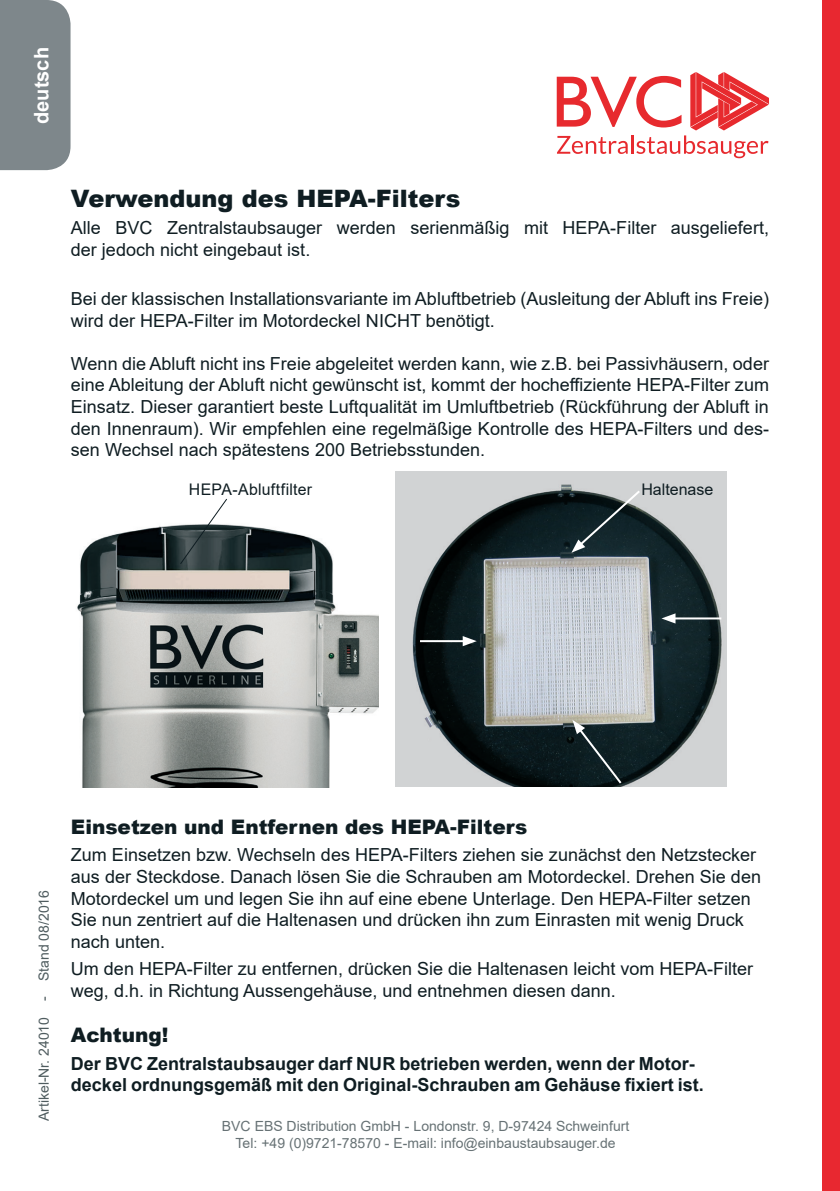
<style>
.page{position:relative;width:840px;height:1191px;background:#fff}
.page>*{position:absolute;margin:0;border:0;box-sizing:border-box;transform-origin:0 0}
.t1{font:900 24px "Arial";color:#0f1d22}
.t2{font:900 20px "Arial";color:#0f1d22}
.t3{font:700 20px "Arial";color:#fff}
.t4{font:18px/21.6px "Arial";color:#0f1d22}
.t5{font:700 18px/21.6px "Arial";color:#0f1d22}
.t6{font:16px "Arial";letter-spacing:.005em;color:#0f1d22}
.t7{font:14px/16.8px "Arial";color:#677275;text-align:center}
.t8{font:14px "Arial";color:#4f5c5f}
</style>
<div class="page">
<svg style="left:556px;top:72px;width:212px;height:86px"></svg>
<div style="left:0;top:0;width:70px;height:170px;background:#7e878b"></div>
<img style="left:77px;top:524px;width:301px;height:263px">
<img style="left:395px;top:471px;width:331px;height:316px">
<svg style="left:571px;top:488px;width:70px;height:65px;background:#354448"></svg>
<svg style="left:572px;top:720px;width:51px;height:65px;background:#263538"></svg>
<hr style="left:672px;top:617px;width:49px;height:2px;background:#fff">
<svg style="left:661px;top:613px;width:14px;height:10px"></svg>
<hr style="left:420px;top:640px;width:45px;height:2px;background:#fff">
<svg style="left:462px;top:636px;width:14px;height:10px"></svg>
<svg style="left:180px;top:498px;width:47px;height:66px"></svg>
<div style="left:822px;top:0;width:17px;height:1191px;background:#e82830"></div>
<p class="t3" style="left:27px;top:124px;width:78px;rotate:-90deg">deutsch</p>
<h1 class="t1" style="left:71px;top:181px;width:391px">Verwendung des HEPA-Filters</h1>
<p class="t4" style="left:71px;top:217px;width:699px">Alle BVC Zentralstaubsauger werden serienmäßig mit HEPA-Filter ausgeliefert, der jedoch nicht eingebaut ist.</p>
<p class="t4" style="left:71px;top:288px;width:699px">Bei der klassischen Installationsvariante im Abluftbetrieb (Ausleitung der Abluft ins Freie) wird der HEPA-Filter im Motordeckel NICHT benötigt.</p>
<p class="t4" style="left:71px;top:352px;width:699px;text-align:justify">Wenn die Abluft nicht ins Freie abgeleitet werden kann, wie z.B. bei Passivhäusern, oder eine Ableitung der Abluft nicht gewünscht ist, kommt der hocheffiziente HEPA-Filter zum Einsatz. Dieser garantiert beste Luftqualität im Umluftbetrieb (Rückführung der Abluft in den Innenraum). Wir empfehlen eine regelmäßige Kontrolle des HEPA-Filters und des&shy;sen Wechsel nach spätestens 200 Betriebsstunden.</p>
<p class="t6" style="left:189px;top:478px;width:124px">HEPA-Abluftfilter</p>
<p class="t6" style="left:641px;top:478px;width:74px">Haltenase</p>
<p class="t8" style="left:34px;top:1121px;width:233px;rotate:-90deg">Artikel-Nr. 24010 - Stand 08/2016</p>
<p class="t2" style="left:71px;top:812px;width:457px">Einsetzen und Entfernen des HEPA-Filters</p>
<p class="t4" style="left:71px;top:844px;width:691px">Zum Einsetzen bzw. Wechseln des HEPA-Filters ziehen sie zunächst den Netzstecker aus der Steckdose. Danach lösen Sie die Schrauben am Motordeckel. Drehen Sie den Motordeckel um und legen Sie ihn auf eine ebene Unterlage. Den HEPA-Filter setzen Sie nun zentriert auf die Haltenasen und drücken ihn zum Einrasten mit wenig Druck nach unten.</p>
<p class="t4" style="left:71px;top:957px;width:683px">Um den HEPA-Filter zu entfernen, drücken Sie die Haltenasen leicht vom HEPA-Filter weg, d.h. in Richtung Aussengehäuse, und entnehmen diesen dann.</p>
<p class="t2" style="left:71px;top:1020px;width:99px">Achtung!</p>
<p class="t5" style="left:71px;top:1052px;width:634px">Der BVC Zentralstaubsauger darf NUR betrieben werden, wenn der Motor&shy;deckel ordnungsgemäß mit den Original-Schrauben am Gehäuse fixiert ist.</p>
<p class="t7" style="left:222px;top:1118px;width:408px">BVC EBS Distribution GmbH - Londonstr. 9, D-97424 Schweinfurt<br>Tel: +49 (0)9721-78570 - E-mail: info@einbaustaubsauger.de</p>
</div>
